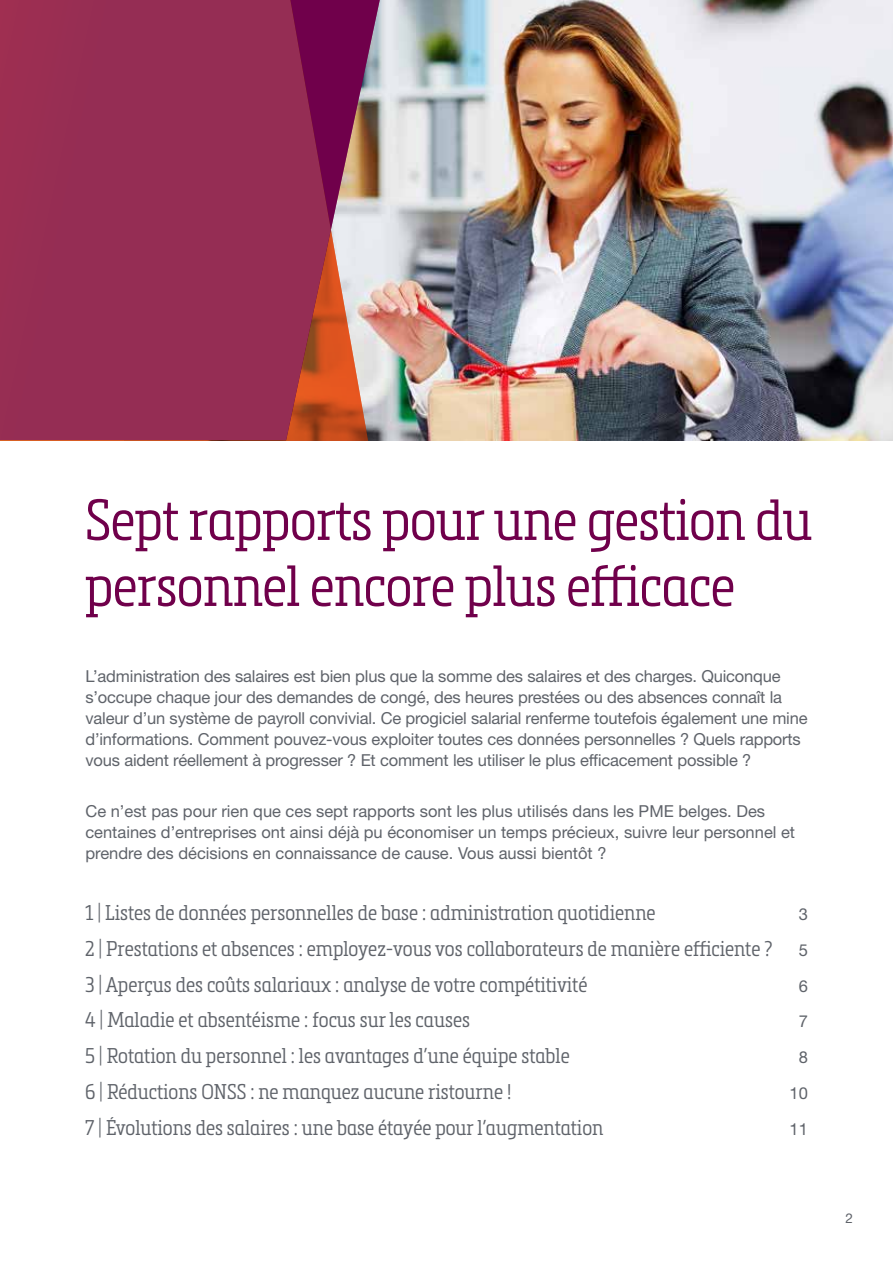
<style>
.page{position:relative;width:893px;height:1263px;background:#fff}
.page>*{position:absolute;margin:0;border:0;box-sizing:border-box;transform-origin:0 0}
.t1{font:300 57px/66px "Metronic Slab Narrow";letter-spacing:-.01em;color:#70004b}
.t2{font:300 21px "Metronic Slab Narrow";color:#5f636a}
.t3{font:16.5px/21px "Helvetica Neue LT Std";letter-spacing:-.01em;color:#5f636a}
.t4{font:13.5px "Helvetica Neue LT Std";color:#5f636a}
</style>
<div class="page">
<img style="left:457px;top:0;width:436px;height:440px">
<svg style="left:331px;top:0;width:126px;height:230px;background:#ad96a2"></svg>
<img style="left:331px;top:230px;width:126px;height:210px">
<svg style="left:0;top:0;width:331px;height:440px;background:#952c51"></svg>
<h1 class="t1" style="left:85px;top:488px;width:729px">Sept rapports pour une gestion du personnel encore plus efficace</h1>
<p class="t3" style="left:85px;top:666px;width:724px">L’administration des salaires est bien plus que la somme des salaires et des charges. Quiconque s’occupe chaque jour des demandes de congé, des heures prestées ou des absences connaît la valeur d’un système de payroll convivial. Ce progiciel salarial renferme toutefois également une mine d’informations. Comment pouvez-vous exploiter toutes ces données personnelles ? Quels rapports vous aident réellement à progresser ? Et comment les utiliser le plus efficacement possible ?</p>
<p class="t3" style="left:85px;top:800px;width:711px">Ce n’est pas pour rien que ces sept rapports sont les plus utilisés dans les PME belges. Des centaines d’entreprises ont ainsi déjà pu économiser un temps précieux, suivre leur personnel et prendre des décisions en connaissance de cause. Vous aussi bientôt ?</p>
<p class="t2" style="left:85px;top:901px;width:572px">1 | Listes de données personnelles de base : administration quotidienne</p>
<p class="t3" style="left:799px;top:903px;width:11px">3</p>
<p class="t2" style="left:85px;top:936px;width:689px">2 | Prestations et absences : employez-vous vos collaborateurs de manière efficiente ?</p>
<p class="t3" style="left:799px;top:939px;width:11px">5</p>
<p class="t2" style="left:85px;top:972px;width:504px">3 | Aperçus des coûts salariaux : analyse de votre compétitivité</p>
<p class="t3" style="left:799px;top:975px;width:11px">6</p>
<p class="t2" style="left:85px;top:1008px;width:386px">4 | Maladie et absentéisme : focus sur les causes</p>
<p class="t3" style="left:799px;top:1011px;width:11px">7</p>
<p class="t2" style="left:85px;top:1044px;width:486px">5 | Rotation du personnel : les avantages d’une équipe stable</p>
<p class="t3" style="left:799px;top:1046px;width:11px">8</p>
<p class="t2" style="left:85px;top:1079px;width:428px">6 | Réductions ONSS : ne manquez aucune ristourne !</p>
<p class="t3" style="left:790px;top:1082px;width:20px">10</p>
<p class="t2" style="left:85px;top:1115px;width:520px">7 | Évolutions des salaires : une base étayée pour l’augmentation</p>
<p class="t3" style="left:790px;top:1118px;width:20px">11</p>
<p class="t4" style="left:845px;top:1210px;width:9px">2</p>
</div>
